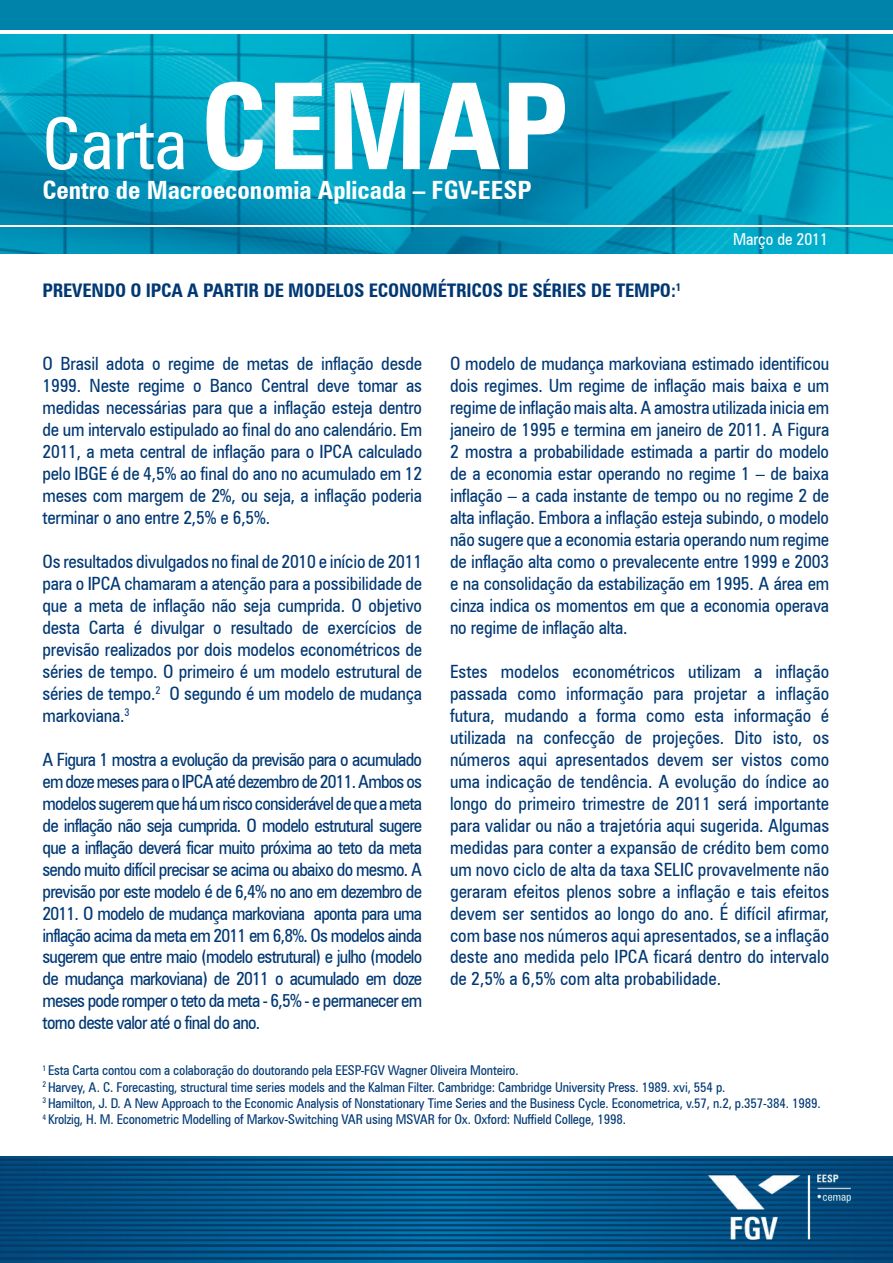
<style>
.page{position:relative;width:893px;height:1263px;background:#fff}
.page>*{position:absolute;margin:0;border:0;box-sizing:border-box;transform-origin:0 0}
.t1{font:700 condensed 120px "Zurich BT";color:#fff}
.t2{font:condensed 72px "Zurich BT";color:#fff}
.t3{font:700 condensed 25.2px "Zurich BT";color:#fff}
.t4{font:700 condensed 18.75px "Zurich BT";letter-spacing:-.01em;color:#013874}
.t5{font:condensed 18.3px/21.9px "Zurich BT";letter-spacing:-.01em;color:#013874;text-align:justify}
.t6{font:condensed 16.5px "Zurich BT";color:#fff}
.t7{font:condensed 13.5px/16.2px "Zurich BT";letter-spacing:-.01em;color:#013874}
</style>
<div class="page">
<img style="left:0;top:34px;width:892px;height:219px">
<div style="left:0;top:0;width:893px;height:30px;background:#0083ab"></div>
<hr style="left:0;top:225px;width:893px;height:2px;background:#fff">
<img style="left:0;top:1156px;width:893px;height:107px">
<h2 class="t2" style="left:64px;top:56px;width:371px">Carta CEMAP</h2>
<h1 class="t1" style="left:200px;top:54px;width:369px">CEMAP</h1>
<h2 class="t2" style="left:43px;top:100px;width:146px">Carta</h2>
<h3 class="t3" style="left:43px;top:175px;width:490px">Centro de Macroeconomia Aplicada – FGV-EESP</h3>
<p class="t4" style="left:43px;top:279px;width:640px">PREVENDO O IPCA A PARTIR DE MODELOS ECONOMÉTRICOS DE SÉRIES DE TEMPO:<sup>1</sup></p>
<p class="t6" style="left:733px;top:229px;width:97px">Março de 2011</p>
<p class="t5" style="left:43px;top:353px;width:381px">O Brasil adota o regime de metas de inflação desde 1999. Neste regime o Banco Central deve tomar as medidas necessárias para que a inflação esteja dentro de um intervalo estipulado ao final do ano calendário. Em 2011, a meta central de inflação para o IPCA calculado pelo IBGE é de 4,5% ao final do ano no acumulado em 12 meses com margem de 2%, ou seja, a inflação poderia terminar o ano entre 2,5% e 6,5%.</p>
<p class="t5" style="left:43px;top:550px;width:381px">Os resultados divulgados no final de 2010 e início de 2011 para o IPCA chamaram a atenção para a possibilidade de que a meta de inflação não seja cumprida. O objetivo desta Carta é divulgar o resultado de exercícios de previsão realizados por dois modelos econométricos de séries de tempo. O primeiro é um modelo estrutural de séries de tempo.<sup>2</sup> O segundo é um modelo de mudança markoviana.<sup>3</sup></p>
<p class="t5" style="left:43px;top:748px;width:381px">A Figura 1 mostra a evolução da previsão para o acumulado em doze meses para o IPCA até dezembro de 2011. Ambos os modelos sugerem que há um risco considerável de que a meta de inflação não seja cumprida. O modelo estrutural sugere que a inflação deverá ficar muito próxima ao teto da meta sendo muito difícil precisar se acima ou abaixo do mesmo. A previsão por este modelo é de 6,4% no ano em dezembro de 2011. O modelo de mudança markoviana aponta para uma inflação acima da meta em 2011 em 6,8%. Os modelos ainda sugerem que entre maio (modelo estrutural) e julho (modelo de mudança markoviana) de 2011 o acumulado em doze meses pode romper o teto da meta - 6,5% - e permanecer em torno deste valor até o final do ano.</p>
<p class="t5" style="left:450px;top:353px;width:381px">O modelo de mudança markoviana estimado identificou dois regimes. Um regime de inflação mais baixa e um regime de inflação mais alta. A amostra utilizada inicia em janeiro de 1995 e termina em janeiro de 2011. A Figura 2 mostra a probabilidade estimada a partir do modelo de a economia estar operando no regime 1 – de baixa inflação – a cada instante de tempo ou no regime 2 de alta inflação. Embora a inflação esteja subindo, o modelo não sugere que a economia estaria operando num regime de inflação alta como o prevalecente entre 1999 e 2003 e na consolidação da estabilização em 1995. A área em cinza indica os momentos em que a economia operava no regime de inflação alta.</p>
<p class="t5" style="left:450px;top:660px;width:381px">Estes modelos econométricos utilizam a inflação passada como informação para projetar a inflação futura, mudando a forma como esta informação é utilizada na confecção de projeções. Dito isto, os números aqui apresentados devem ser vistos como uma indicação de tendência. A evolução do índice ao longo do primeiro trimestre de 2011 será importante para validar ou não a trajetória aqui sugerida. Algumas medidas para conter a expansão de crédito bem como um novo ciclo de alta da taxa SELIC provavelmente não geraram efeitos plenos sobre a inflação e tais efeitos devem ser sentidos ao longo do ano. É difícil afirmar, com base nos números aqui apresentados, se a inflação deste ano medida pelo IPCA ficará dentro do intervalo de 2,5% a 6,5% com alta probabilidade.</p>
<p class="t7" style="left:43px;top:1062px;width:779px"><sup>1</sup> Esta Carta contou com a colaboração do doutorando pela EESP-FGV Wagner Oliveira Monteiro.<br><sup>2</sup> Harvey, A. C. Forecasting, structural time series models and the Kalman Filter. Cambridge: Cambridge University Press. 1989. xvi, 554 p.<br><sup>3</sup> Hamilton, J. D. A New Approach to the Economic Analysis of Nonstationary Time Series and the Business Cycle. Econometrica, v.57, n.2, p.357-384. 1989.<br><sup>4</sup> Krolzig, H. M. Econometric Modelling of Markov-Switching VAR using MSVAR for Ox. Oxford: Nuffield College, 1998.</p>
</div>
